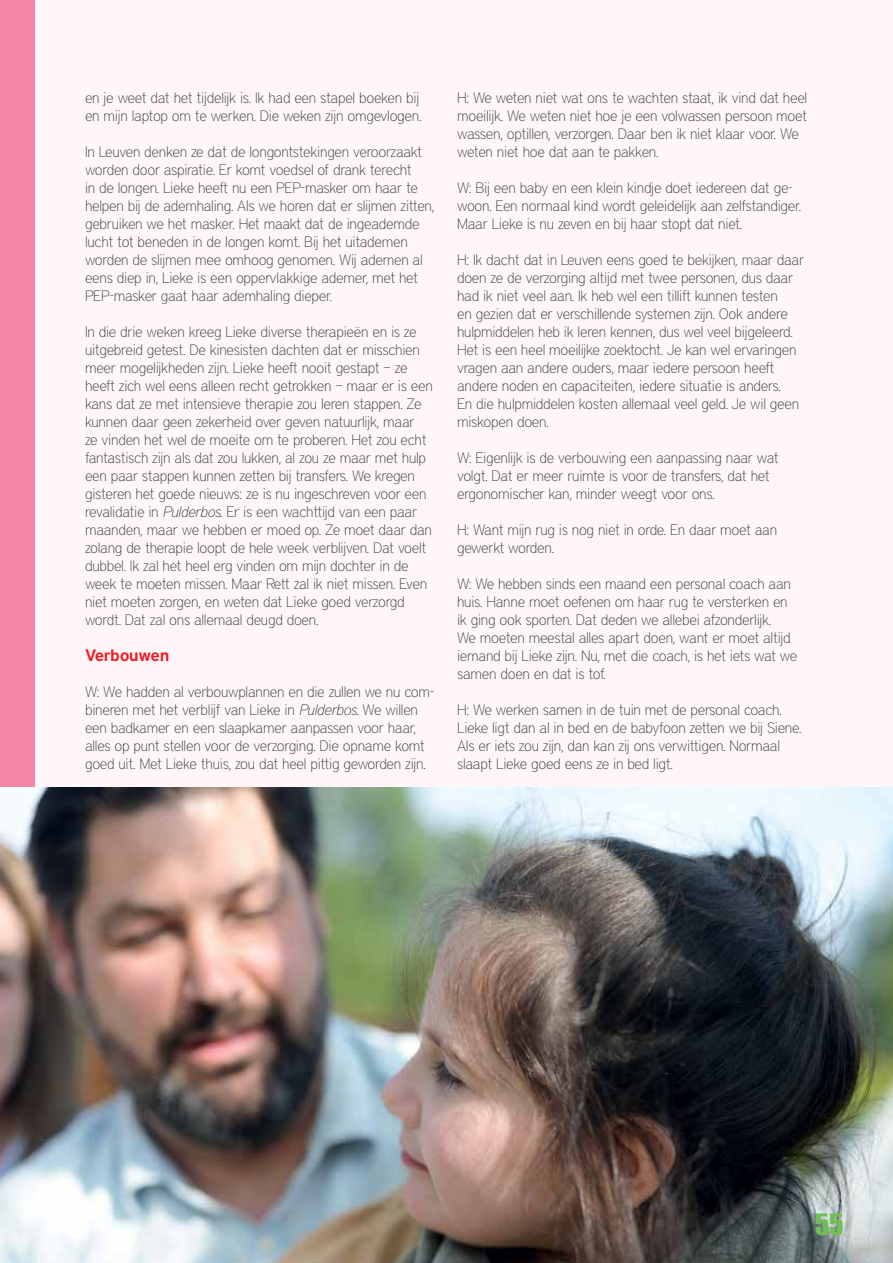
<style>
.page{position:relative;width:893px;height:1263px;background:#fef6f8}
.page>*{position:absolute;margin:0;border:0;box-sizing:border-box;transform-origin:0 0}
.t1{font:27px "Impact";color:#70bf54}
.t2{font:600 16.5px "District";letter-spacing:-.02em;color:#ed1d24}
.t3{font:100 15px/18px "District";letter-spacing:-.02em;color:#414042}
.s1{font-style:italic}
</style>
<div class="page">
<div style="left:0;top:0;width:34px;height:1263px;background:#f386a7"></div>
<img style="left:0;top:787px;width:893px;height:476px">
<p class="t3" style="left:85px;top:89px;width:338px">en je weet dat het tijdelijk is. Ik had een stapel boeken bij en mijn laptop om te werken. Die weken zijn omgevlogen.</p>
<p class="t3" style="left:85px;top:143px;width:351px">In Leuven denken ze dat de longontstekingen veroorzaakt worden door aspiratie. Er komt voedsel of drank terecht<br>in de longen. Lieke heeft nu een PEP-masker om haar te helpen bij de ademhaling. Als we horen dat er slijmen zitten, gebruiken we het masker. Het maakt dat de ingeademde lucht tot beneden in de longen komt. Bij het uitademen worden de slijmen mee omhoog genomen. Wij ademen al eens diep in, Lieke is een oppervlakkige ademer, met het PEP-masker gaat haar ademhaling dieper.</p>
<p class="t3" style="left:85px;top:323px;width:349px">In die drie weken kreeg Lieke diverse therapieën en is ze uitgebreid getest. De kinesisten dachten dat er misschien meer mogelijkheden zijn. Lieke heeft nooit gestapt – ze heeft zich wel eens alleen recht getrokken – maar er is een kans dat ze met intensieve therapie zou leren stappen. Ze kunnen daar geen zekerheid over geven natuurlijk, maar<br>ze vinden het wel de moeite om te proberen. Het zou echt fantastisch zijn als dat zou lukken, al zou ze maar met hulp een paar stappen kunnen zetten bij transfers. We kregen gisteren het goede nieuws: ze is nu ingeschreven voor een revalidatie in <span class="s1">Pulderbos</span>. Er is een wachttijd van een paar maanden, maar we hebben er moed op. Ze moet daar dan zolang de therapie loopt de hele week verblijven. Dat voelt dubbel. Ik zal het heel erg vinden om mijn dochter in de week te moeten missen. Maar Rett zal ik niet missen. Even niet moeten zorgen, en weten dat Lieke goed verzorgd wordt. Dat zal ons allemaal deugd doen.</p>
<p class="t2" style="left:85px;top:645px;width:86px">Verbouwen</p>
<p class="t3" style="left:85px;top:683px;width:351px">W: We hadden al verbouwplannen en die zullen we nu com&shy;bineren met het verblijf van Lieke in <span class="s1">Pulderbos</span>. We willen een badkamer en een slaapkamer aanpassen voor haar, alles op punt stellen voor de verzorging. Die opname komt goed uit. Met Lieke thuis, zou dat heel pittig geworden zijn.</p>
<p class="t3" style="left:457px;top:89px;width:352px">H: We weten niet wat ons te wachten staat, ik vind dat heel moeilijk. We weten niet hoe je een volwassen persoon moet wassen, optillen, verzorgen. Daar ben ik niet klaar voor. We weten niet hoe dat aan te pakken.</p>
<p class="t3" style="left:457px;top:179px;width:346px">W: Bij een baby en een klein kindje doet iedereen dat ge&shy;woon. Een normaal kind wordt geleidelijk aan zelfstandiger.<br>Maar Lieke is nu zeven en bij haar stopt dat niet.</p>
<p class="t3" style="left:457px;top:251px;width:348px">H: Ik dacht dat in Leuven eens goed te bekijken, maar daar doen ze de verzorging altijd met twee personen, dus daar had ik niet veel aan. Ik heb wel een tillift kunnen testen<br>en gezien dat er verschillende systemen zijn. Ook andere hulpmiddelen heb ik leren kennen, dus wel veel bijgeleerd.<br>Het is een heel moeilijke zoektocht. Je kan wel ervaringen vragen aan andere ouders, maar iedere persoon heeft andere noden en capaciteiten, iedere situatie is anders.<br>En die hulpmiddelen kosten allemaal veel geld. Je wil geen miskopen doen.</p>
<p class="t3" style="left:457px;top:449px;width:323px">W: Eigenlijk is de verbouwing een aanpassing naar wat volgt. Dat er meer ruimte is voor de transfers, dat het ergonomischer kan, minder weegt voor ons.</p>
<p class="t3" style="left:457px;top:521px;width:322px">H: Want mijn rug is nog niet in orde. En daar moet aan gewerkt worden.</p>
<p class="t3" style="left:457px;top:575px;width:342px">W: We hebben sinds een maand een personal coach aan huis. Hanne moet oefenen om haar rug te versterken en ik ging ook sporten. Dat deden we allebei afzonderlijk.<br>We moeten meestal alles apart doen, want er moet altijd iemand bij Lieke zijn. Nu, met die coach, is het iets wat we samen doen en dat is tof.</p>
<p class="t3" style="left:457px;top:701px;width:346px">H: We werken samen in de tuin met de personal coach.<br>Lieke ligt dan al in bed en de babyfoon zetten we bij Siene.<br>Als er iets zou zijn, dan kan zij ons verwittigen. Normaal slaapt Lieke goed eens ze in bed ligt.</p>
<h1 class="t1" style="left:815px;top:1203px;width:30px">55</h1>
</div>
